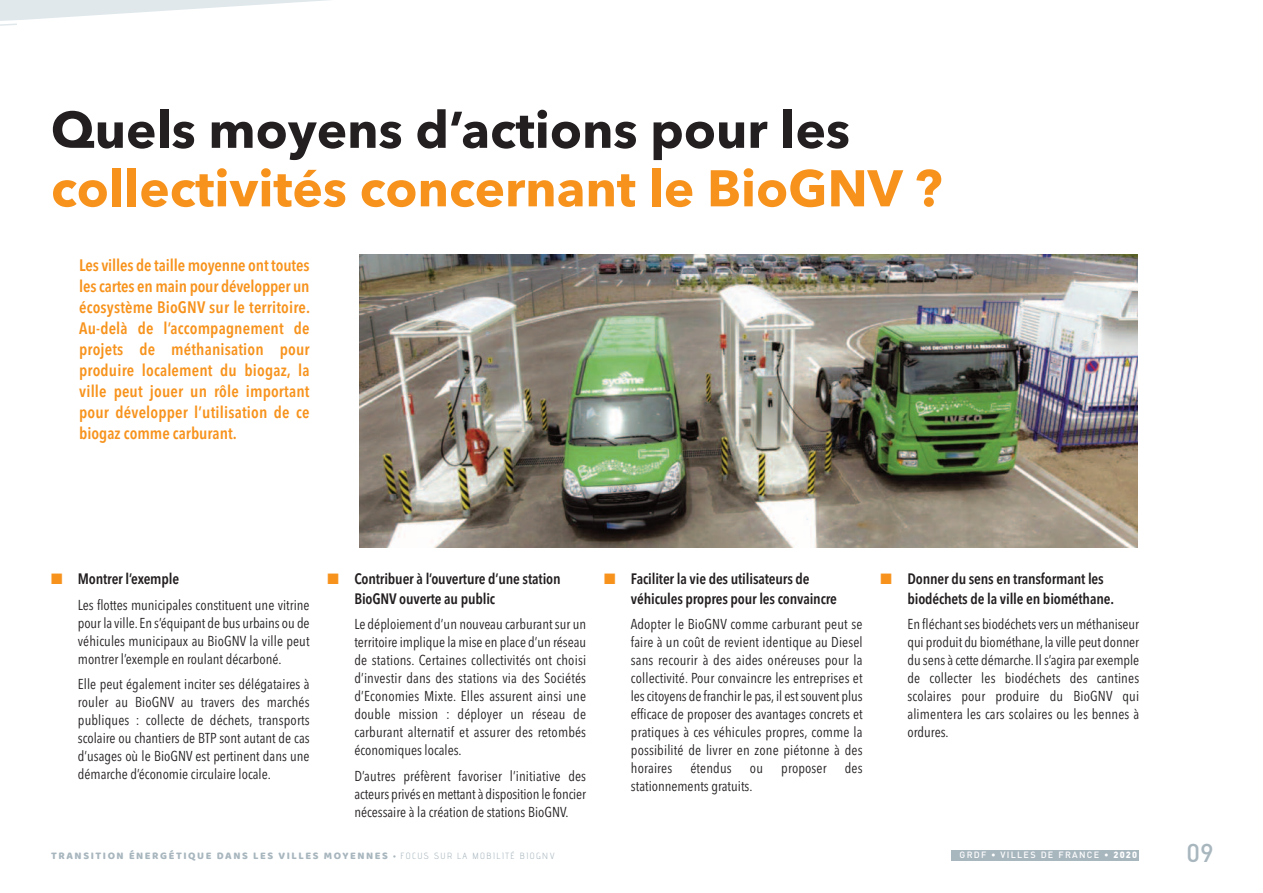
<style>
.page{position:relative;width:1263px;height:893px;background:#fff}
.page>*{position:absolute;margin:0;border:0;box-sizing:border-box;transform-origin:0 0}
.t1{font:700 51px "Avenir Next";color:#f7931d}
.t2{font:700 51px "Avenir Next";color:#231f20}
.t3{font:500 25.5px "DIN Pro";color:#a8b6be}
.t4{font:600 16.5px/21px "Avenir Next Condensed";letter-spacing:.01em;color:#f7931d;text-align:justify}
.t5{font:600 15px/19.5px "Avenir Next Condensed";letter-spacing:-.01em;color:#231f20}
.t6{font:14.25px/18px "Avenir Next Condensed";color:#231f20;text-align:justify}
.t7{font:10.5px "Baloo";letter-spacing:.15em;color:#a8b6be}
.t8{font:500 9px "DIN Pro";letter-spacing:.145em;color:#fff}
.s1{color:#f7931d}
.s2{font-size:9px}
.s3{font-family:"Advent Pro";font-size:9px}
.s4{font-weight:900}
</style>
<div class="page">
<div style="left:951px;top:850px;width:188px;height:10px;background:#a8b6be"></div>
<svg style="left:0;top:0;width:329px;height:21px;fill:#e5ecef"></svg>
<svg style="left:0;top:23px;width:17px;height:3px"></svg>
<img style="left:360px;top:254px;width:777px;height:293px">
<h1 class="t2" style="left:51px;top:86px;width:800px">Quels moyens d’actions pour les</h1>
<h1 class="t1" style="left:51px;top:144px;width:893px">collectivités concernant le BioGNV ?</h1>
<p class="t4" style="left:79px;top:254px;width:232px">Les villes de taille moyenne ont toutes les cartes en main pour développer un écosystème BioGNV sur le territoire.<br>Au-delà de l’accompagnement de projets de méthanisation pour produire localement du biogaz, la ville peut jouer un rôle important pour développer l’utilisation de ce biogaz comme carburant.</p>
<p class="t5" style="left:51px;top:569px;width:130px"><span class="s1">■</span> Montrer l’exemple</p>
<p class="t6" style="left:78px;top:595px;width:233px">Les flottes municipales constituent une vitrine pour la ville. En s’équipant de bus urbains ou de véhicules municipaux au BioGNV la ville peut montrer l’exemple en roulant décarboné.</p>
<p class="t6" style="left:78px;top:675px;width:233px">Elle peut également inciter ses délégataires à rouler au BioGNV au travers des marchés publiques : collecte de déchets, transports scolaire ou chantiers de BTP sont autant de cas d’usages où le BioGNV est pertinent dans une démarche d’économie circulaire locale.</p>
<p class="t5" style="left:354px;top:569px;width:208px;text-indent:-27px"><span class="s1">■</span> Contribuer à l’ouverture d’une station<br>BioGNV ouverte au public</p>
<p class="t6" style="left:354px;top:615px;width:233px">Le déploiement d’un nouveau carburant sur un territoire implique la mise en place d’un réseau de stations. Certaines collectivités ont choisi d’investir dans des stations via des Sociétés d’Economies Mixte. Elles assurent ainsi une double mission : déployer un réseau de carburant alternatif et assurer des retombés économiques locales.</p>
<p class="t6" style="left:354px;top:766px;width:233px">D’autres préfèrent favoriser l’initiative des acteurs privés en mettant à disposition le foncier nécessaire à la création de stations BioGNV.</p>
<p class="t5" style="left:631px;top:569px;width:207px;text-indent:-27px"><span class="s1">■</span> Faciliter la vie des utilisateurs de véhicules propres pour les convaincre</p>
<p class="t6" style="left:631px;top:615px;width:233px">Adopter le BioGNV comme carburant peut se faire à un coût de revient identique au Diesel sans recourir à des aides onéreuses pour la collectivité. Pour convaincre les entreprises et les citoyens de franchir le pas, il est souvent plus efficace de proposer des avantages concrets et pratiques à ces véhicules propres, comme la possibilité de livrer en zone piétonne à des horaires</p>
<p class="t6" style="left:690px;top:759px;width:43px">étendus</p>
<p class="t6" style="left:750px;top:759px;width:15px">ou</p>
<p class="t6" style="left:781px;top:759px;width:47px">proposer</p>
<p class="t6" style="left:845px;top:759px;width:19px">des</p>
<p class="t6" style="left:631px;top:777px;width:123px">stationnements gratuits.</p>
<p class="t5" style="left:907px;top:569px;width:208px;text-indent:-27px"><span class="s1">■</span> Donner du sens en transformant les biodéchets de la ville en biométhane.</p>
<p class="t6" style="left:907px;top:615px;width:233px">En fléchant ses biodéchets vers un méthaniseur qui produit du biométhane, la ville peut donner du sens à cette démarche. Il s’agira par exemple de collecter les biodéchets des cantines scolaires pour produire du BioGNV qui alimentera les cars scolaires ou les bennes à ordures.</p>
<p class="t7" style="left:51px;top:849px;width:505px">TRANSITION ÉNERGÉTIQUE DANS LES VILLES MOYENNES <span class="s2">•</span> <span class="s3">FOCUS SUR LA MOBILITÉ BIOGNV</span></p>
<p class="t8" style="left:959px;top:852px;width:179px">GRDF • VILLES DE FRANCE • <span class="s4">2020</span></p>
<h2 class="t3" style="left:1186px;top:844px;width:29px">09</h2>
</div>
